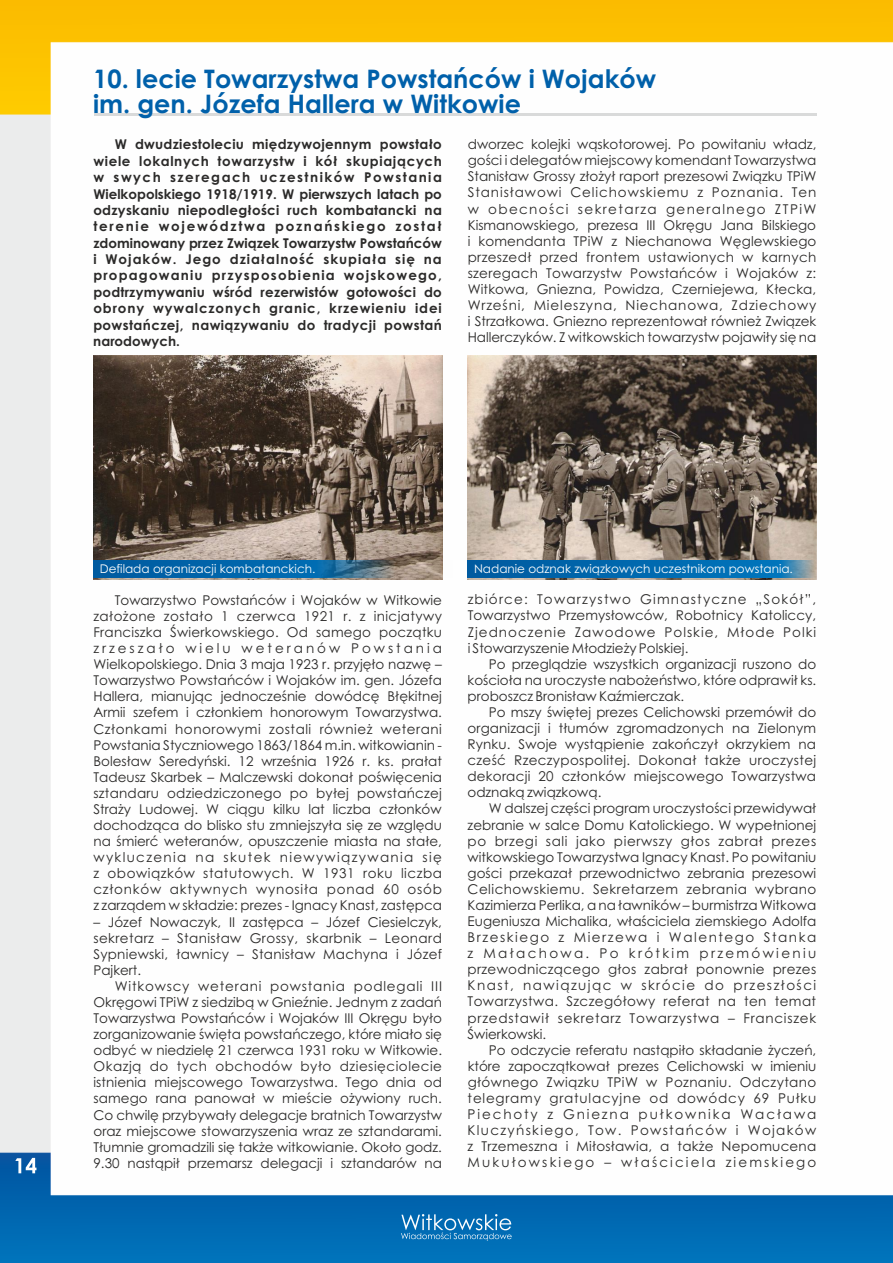
<style>
.page{position:relative;width:893px;height:1263px;background:#fff}
.page>*{position:absolute;margin:0;border:0;box-sizing:border-box;transform-origin:0 0}
.t1{font:700 25.5px/24.8px "Century Gothic";color:#0060aa}
.t2{font:13.5px/16px "Century Gothic";color:#2b2a29;text-align:justify}
.t3{font:700 13.5px/16.4px "Century Gothic";letter-spacing:.03em;color:#2b2a29;text-align:justify}
.t4{font:12px "Century Gothic";color:#fefefe}
</style>
<div class="page">
<img style="left:0;top:0;width:893px;height:1263px">
<svg style="left:401px;top:1214px;width:111px;height:27px;background:#3287c1"></svg>
<svg style="left:15px;top:1158px;width:21px;height:15px"></svg>
<hr style="left:94px;top:114px;width:722px;height:2px;background:#d9dada">
<img style="left:468px;top:356px;width:349px;height:223px">
<img style="left:94px;top:356px;width:348px;height:223px">
<svg style="left:94px;top:560px;width:359px;height:17px;background:#2a709f"></svg>
<svg style="left:468px;top:560px;width:346px;height:17px;background:#086bad"></svg>
<h1 class="t1" style="left:93px;top:69px;width:565px">10. lecie Towarzystwa Powstańców i Wojaków im. gen. Józefa Hallera w Witkowie</h1>
<p class="t3" style="left:93px;top:138px;width:350px;text-indent:21px">W dwudziestoleciu międzywojennym powstało wiele lokalnych towarzystw i kół skupiających w swych szeregach uczestników Powstania Wielkopolskiego 1918/1919. W pierwszych latach po odzyskaniu niepodległości ruch kombatancki na terenie województwa poznańskiego został zdominowany przez Związek Towarzystw Powstańców i Wojaków. Jego działalność skupiała się na propagowaniu przysposobienia wojskowego, podtrzymywaniu wśród rezerwistów gotowości do obrony wywalczonych granic, krzewieniu idei powstańczej, nawiązywaniu do tradycji powstań narodowych.</p>
<p class="t2" style="left:468px;top:137px;width:350px">dworzec kolejki wąskotorowej. Po powitaniu władz, gości i delegatów miejscowy komendant Towarzystwa Stanisław Grossy złożył raport prezesowi Związku TPiW Stanisławowi Celichowskiemu z Poznania. Ten w obecności sekretarza generalnego ZTPiW Kismanowskiego, prezesa III Okręgu Jana Bilskiego i komendanta TPiW z Niechanowa Węglewskiego przeszedł przed frontem ustawionych w karnych szeregach Towarzystw Powstańców i Wojaków z:<br>Witkowa, Gniezna, Powidza, Czerniejewa, Kłecka, Wrześni, Mieleszyna, Niechanowa, Zdziechowy i Strzałkowa. Gniezno reprezentował również Związek Hallerczyków. Z witkowskich towarzystw pojawiły się na</p>
<p class="t4" style="left:100px;top:564px;width:217px">Defilada organizacji kombatanckich.</p>
<p class="t4" style="left:474px;top:564px;width:320px">Nadanie odznak związkowych uczestnikom powstania.</p>
<p class="t2" style="left:93px;top:593px;width:350px;text-indent:21px">Towarzystwo Powstańców i Wojaków w Witkowie założone zostało 1 czerwca 1921 r. z inicjatywy Franciszka Świerkowskiego. Od samego początku zrzeszało wielu weteranów Powstania Wielkopolskiego. Dnia 3 maja 1923 r. przyjęło nazwę – Towarzystwo Powstańców i Wojaków im. gen. Józefa Hallera, mianując jednocześnie dowódcę Błękitnej Armii szefem i członkiem honorowym Towarzystwa.<br>Członkami honorowymi zostali również weterani Powstania Styczniowego 1863/1864 m.in. witkowianin - Bolesław Seredyński. 12 września 1926 r. ks. prałat Tadeusz Skarbek – Malczewski dokonał poświęcenia sztandaru odziedziczonego po byłej powstańczej Straży Ludowej. W ciągu kilku lat liczba członków dochodząca do blisko stu zmniejszyła się ze względu na śmierć weteranów, opuszczenie miasta na stałe, wykluczenia na skutek niewywiązywania się z obowiązków statutowych. W 1931 roku liczba członków aktywnych wynosiła ponad 60 osób z zarządem w składzie: prezes - Ignacy Knast, zastępca</p>
<p class="t2" style="left:93px;top:915px;width:350px">– Józef Nowaczyk, II zastępca – Józef Ciesielczyk, sekretarz – Stanisław Grossy, skarbnik – Leonard Sypniewski, ławnicy – Stanisław Machyna i Józef Pajkert.</p>
<p class="t2" style="left:94px;top:979px;width:350px;text-indent:21px">Witkowscy weterani powstania podlegali III Okręgowi TPiW z siedzibą w Gnieźnie. Jednym z zadań Towarzystwa Powstańców i Wojaków III Okręgu było zorganizowanie święta powstańczego, które miało się odbyć w niedzielę 21 czerwca 1931 roku w Witkowie.<br>Okazją do tych obchodów było dziesięciolecie istnienia miejscowego Towarzystwa. Tego dnia od samego rana panował w mieście ożywiony ruch.<br>Co chwilę przybywały delegacje bratnich Towarzystw oraz miejscowe stowarzyszenia wraz ze sztandarami.<br>Tłumnie gromadzili się także witkowianie. Około godz.<br>9.30 nastąpił przemarsz delegacji i sztandarów na</p>
<p class="t2" style="left:468px;top:593px;width:350px">zbiórce: Towarzystwo Gimnastyczne „Sokół”, Towarzystwo Przemysłowców, Robotnicy Katoliccy, Zjednoczenie Zawodowe Polskie, Młode Polki i Stowarzyszenie Młodzieży Polskiej.</p>
<p class="t2" style="left:468px;top:657px;width:350px;text-indent:21px">Po przeglądzie wszystkich organizacji ruszono do kościoła na uroczyste nabożeństwo, które odprawił ks. proboszcz Bronisław Kaźmierczak.</p>
<p class="t2" style="left:467px;top:705px;width:350px;text-indent:21px">Po mszy świętej prezes Celichowski przemówił do organizacji i tłumów zgromadzonych na Zielonym Rynku. Swoje wystąpienie zakończył okrzykiem na cześć Rzeczypospolitej. Dokonał także uroczystej dekoracji 20 członków miejscowego Towarzystwa odznaką związkową.</p>
<p class="t2" style="left:467px;top:802px;width:350px;text-indent:21px">W dalszej części program uroczystości przewidywał zebranie w salce Domu Katolickiego. W wypełnionej po brzegi sali jako pierwszy głos zabrał prezes witkowskiego Towarzystwa Ignacy Knast. Po powitaniu gości przekazał przewodnictwo zebrania prezesowi Celichowskiemu. Sekretarzem zebrania wybrano Kazimierza Perlika, a na ławników – burmistrza Witkowa Eugeniusza Michalika, właściciela ziemskiego Adolfa Brzeskiego z Mierzewa i Walentego Stanka z Małachowa. Po krótkim przemówieniu przewodniczącego głos zabrał ponownie prezes Knast, nawiązując w skrócie do przeszłości Towarzystwa. Szczegółowy referat na ten temat przedstawił sekretarz Towarzystwa – Franciszek Świerkowski.</p>
<p class="t2" style="left:468px;top:1043px;width:350px;text-indent:21px">Po odczycie referatu nastąpiło składanie życzeń, które zapoczątkował prezes Celichowski w imieniu głównego Związku TPiW w Poznaniu. Odczytano telegramy gratulacyjne od dowódcy 69 Pułku Piechoty z Gniezna pułkownika Wacława Kluczyńskiego, Tow. Powstańców i Wojaków z Trzemeszna i Miłosławia, a także Nepomucena Mukułowskiego – właściciela ziemskiego</p>
</div>
